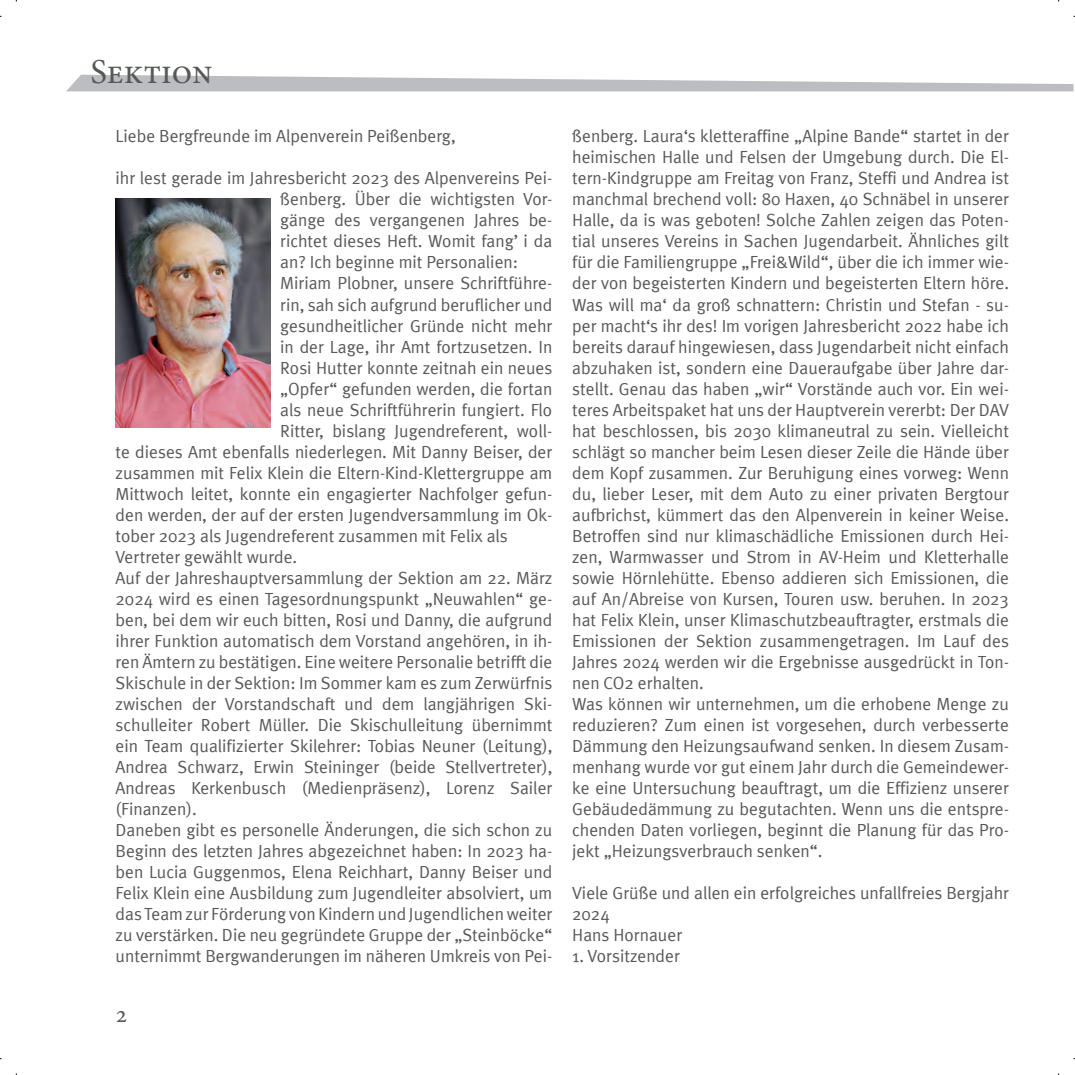
<style>
.page{position:relative;width:1075px;height:1075px;background:#fff}
.page>*{position:absolute;margin:0;border:0;box-sizing:border-box;transform-origin:0 0}
.t1{font:35px "Minion Pro";color:#57585a}
.t2{font:24.5px "Minion Pro";color:#57585a}
.t3{font:17.5px/21px "Meta Plus";color:#57585a}
</style>
<div class="page">
<svg style="left:66px;top:75px;width:1007px;height:16px"></svg>
<img style="left:116px;top:198px;width:154px;height:230px">
<h1 class="t1" style="left:91px;top:49px;width:123px">Sektion</h1>
<p class="t3" style="left:116px;top:126px;width:341px">Liebe Bergfreunde im Alpenverein Peißenberg,</p>
<p class="t3" style="left:116px;top:168px;width:438px">ihr lest gerade im Jahresbericht 2023 des Alpenvereins Pei-</p>
<p class="t3" style="left:280px;top:189px;width:274px">ßenberg. Über die wichtigsten Vor-</p>
<p class="t3" style="left:280px;top:210px;width:274px">gänge des vergangenen Jahres be-</p>
<p class="t3" style="left:280px;top:231px;width:274px">richtet dieses Heft. Womit fang’ i da</p>
<p class="t3" style="left:280px;top:252px;width:239px">an? Ich beginne mit Personalien:</p>
<p class="t3" style="left:280px;top:273px;width:274px">Miriam Plobner, unsere Schriftführe-</p>
<p class="t3" style="left:280px;top:294px;width:274px">rin, sah sich aufgrund beruflicher und</p>
<p class="t3" style="left:280px;top:315px;width:274px">gesundheitlicher Gründe nicht mehr</p>
<p class="t3" style="left:280px;top:336px;width:274px">in der Lage, ihr Amt fortzusetzen. In</p>
<p class="t3" style="left:280px;top:357px;width:274px">Rosi Hutter konnte zeitnah ein neues</p>
<p class="t3" style="left:280px;top:378px;width:274px">„Opfer“ gefunden werden, die fortan</p>
<p class="t3" style="left:280px;top:399px;width:274px">als neue Schriftführerin fungiert. Flo</p>
<p class="t3" style="left:280px;top:420px;width:274px">Ritter, bislang Jugendreferent, woll-</p>
<p class="t3" style="left:116px;top:441px;width:438px">te dieses Amt ebenfalls niederlegen. Mit Danny Beiser, der</p>
<p class="t3" style="left:116px;top:462px;width:438px">zusammen mit Felix Klein die Eltern-Kind-Klettergruppe am</p>
<p class="t3" style="left:116px;top:483px;width:438px">Mittwoch leitet, konnte ein engagierter Nachfolger gefun-</p>
<p class="t3" style="left:116px;top:504px;width:438px">den werden, der auf der ersten Jugendversammlung im Ok-</p>
<p class="t3" style="left:116px;top:525px;width:394px">tober 2023 als Jugendreferent zusammen mit Felix als</p>
<p class="t3" style="left:116px;top:546px;width:183px">Vertreter gewählt wurde.</p>
<p class="t3" style="left:116px;top:567px;width:438px">Auf der Jahreshauptversammlung der Sektion am 22. März</p>
<p class="t3" style="left:116px;top:588px;width:438px">2024 wird es einen Tagesordnungspunkt „Neuwahlen“ ge-</p>
<p class="t3" style="left:116px;top:609px;width:438px">ben, bei dem wir euch bitten, Rosi und Danny, die aufgrund</p>
<p class="t3" style="left:116px;top:630px;width:438px">ihrer Funktion automatisch dem Vorstand angehören, in ih-</p>
<p class="t3" style="left:116px;top:651px;width:438px">ren Ämtern zu bestätigen. Eine weitere Personalie betrifft die</p>
<p class="t3" style="left:116px;top:672px;width:438px">Skischule in der Sektion: Im Sommer kam es zum Zerwürfnis</p>
<p class="t3" style="left:116px;top:693px;width:438px">zwischen der Vorstandschaft und dem langjährigen Ski-</p>
<p class="t3" style="left:116px;top:714px;width:438px">schulleiter Robert Müller. Die Skischulleitung übernimmt</p>
<p class="t3" style="left:116px;top:735px;width:438px">ein Team qualifizierter Skilehrer: Tobias Neuner (Leitung),</p>
<p class="t3" style="left:116px;top:756px;width:438px">Andrea Schwarz, Erwin Steininger (beide Stellvertreter),</p>
<p class="t3" style="left:116px;top:777px;width:438px">Andreas Kerkenbusch (Medienpräsenz), Lorenz Sailer</p>
<p class="t3" style="left:116px;top:798px;width:83px">(Finanzen).</p>
<p class="t3" style="left:116px;top:819px;width:438px">Daneben gibt es personelle Änderungen, die sich schon zu</p>
<p class="t3" style="left:116px;top:840px;width:438px">Beginn des letzten Jahres abgezeichnet haben: In 2023 ha-</p>
<p class="t3" style="left:116px;top:861px;width:438px">ben Lucia Guggenmos, Elena Reichhart, Danny Beiser und</p>
<p class="t3" style="left:116px;top:882px;width:438px">Felix Klein eine Ausbildung zum Jugendleiter absolviert, um</p>
<p class="t3" style="left:116px;top:903px;width:438px">das Team zur Förderung von Kindern und Jugendlichen weiter</p>
<p class="t3" style="left:116px;top:924px;width:438px">zu verstärken. Die neu gegründete Gruppe der „Steinböcke“</p>
<p class="t3" style="left:116px;top:945px;width:438px">unternimmt Bergwanderungen im näheren Umkreis von Pei-</p>
<h2 class="t2" style="left:116px;top:997px;width:13px">2</h2>
<p class="t3" style="left:572px;top:126px;width:438px">ßenberg. Laura‘s kletteraffine „Alpine Bande“ startet in der heimischen Halle und Felsen der Umgebung durch. Die El&shy;tern-Kindgruppe am Freitag von Franz, Steffi und Andrea ist manchmal brechend voll: 80 Haxen, 40 Schnäbel in unserer Halle, da is was geboten! Solche Zahlen zeigen das Poten&shy;tial unseres Vereins in Sachen Jugendarbeit. Ähnliches gilt für die Familiengruppe „Frei&amp;Wild“, über die ich immer wie&shy;der von begeisterten Kindern und begeisterten Eltern höre.<br>Was will ma‘ da groß schnattern: Christin und Stefan - su&shy;per macht‘s ihr des! Im vorigen Jahresbericht 2022 habe ich bereits darauf hingewiesen, dass Jugendarbeit nicht einfach abzuhaken ist, sondern eine Daueraufgabe über Jahre dar&shy;stellt. Genau das haben „wir“ Vorstände auch vor. Ein wei&shy;teres Arbeitspaket hat uns der Hauptverein vererbt: Der DAV hat beschlossen, bis 2030 klimaneutral zu sein. Vielleicht schlägt so mancher beim Lesen dieser Zeile die Hände über dem Kopf zusammen. Zur Beruhigung eines vorweg: Wenn du, lieber Leser, mit dem Auto zu einer privaten Bergtour aufbrichst, kümmert das den Alpenverein in keiner Weise.<br>Betroffen sind nur klimaschädliche Emissionen durch Hei&shy;zen, Warmwasser und Strom in AV-Heim und Kletterhalle sowie Hörnlehütte. Ebenso addieren sich Emissionen, die auf An/Abreise von Kursen, Touren usw. beruhen. In 2023 hat Felix Klein, unser Klimaschutzbeauftragter, erstmals die Emissionen der Sektion zusammengetragen. Im Lauf des Jahres 2024 werden wir die Ergebnisse ausgedrückt in Ton&shy;nen CO2 erhalten.<br>Was können wir unternehmen, um die erhobene Menge zu reduzieren? Zum einen ist vorgesehen, durch verbesserte Dämmung den Heizungsaufwand senken. In diesem Zusam&shy;menhang wurde vor gut einem Jahr durch die Gemeindewer&shy;ke eine Untersuchung beauftragt, um die Effizienz unserer Gebäudedämmung zu begutachten. Wenn uns die entspre&shy;chenden Daten vorliegen, beginnt die Planung für das Pro&shy;jekt „Heizungsverbrauch senken“.</p>
<p class="t3" style="left:572px;top:882px;width:438px">Viele Grüße und allen ein erfolgreiches unfallfreies Bergjahr<br>2024<br>Hans Hornauer</p>
<p class="t3" style="left:572px;top:945px;width:109px">1. Vorsitzender</p>
</div>
